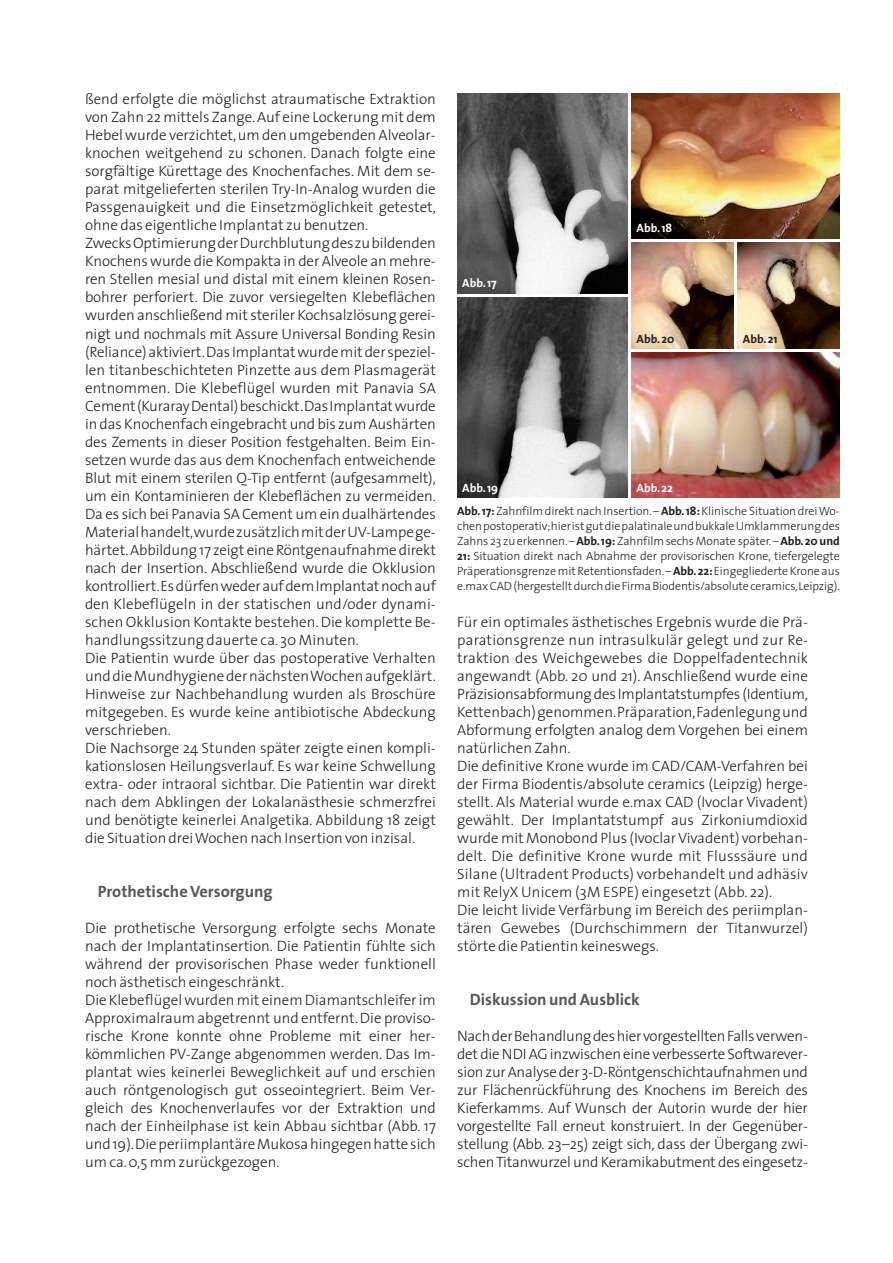
<style>
.page{position:relative;width:893px;height:1263px;background:#fff}
.page>*{position:absolute;margin:0;border:0;box-sizing:border-box;transform-origin:0 0}
.t1{font:700 16.5px "The Sans";color:#57585a}
.t2{font:300 15px/18px "The Sans";color:#231f20}
.t3{font:300 12px/15px "The Sans";letter-spacing:-.005em;color:#231f20;text-align:justify}
.t4{font:700 12px "The Sans";color:#fff}
.t5{font:700 12px "The Sans";color:#231f20}
.s1{font-weight:700}
</style>
<div class="page">
<img style="left:457px;top:94px;width:170px;height:199px">
<img style="left:457px;top:298px;width:170px;height:199px">
<img style="left:631px;top:353px;width:209px;height:144px">
<img style="left:631px;top:94px;width:209px;height:144px">
<img style="left:631px;top:242px;width:102px;height:107px">
<img style="left:738px;top:242px;width:102px;height:107px">
<p class="t2" style="left:85px;top:92px;width:352px">ßend erfolgte die möglichst atraumatische Extraktion von Zahn 22 mittels Zange.Auf eine Lockerung mit dem Hebel wurde verzichtet,um den umgebenden Alveolar&shy;knochen weitgehend zu schonen. Danach folgte eine sorgfältige Kürettage des Knochenfaches. Mit dem se&shy;parat mitgelieferten sterilen Try-In-Analog wurden die Passgenauigkeit und die Einsetzmöglichkeit getestet, ohne das eigentliche Implantat zu benutzen.<br>ZwecksOptimierungderDurchblutungdeszubildenden Knochens wurde die Kompakta in der Alveole an mehre&shy;ren Stellen mesial und distal mit einem kleinen Rosen&shy;bohrer perforiert. Die zuvor versiegelten Klebeflächen wurden anschließend mit steriler Kochsalzlösung gerei&shy;nigt und nochmals mit Assure Universal Bonding Resin (Reliance)aktiviert.Das Implantatwurdemitder speziel&shy;len titanbeschichteten Pinzette aus dem Plasmagerät entnommen. Die Klebeflügel wurden mit Panavia SA Cement(KurarayDental)beschickt.DasImplantatwurde in das Knochenfach eingebracht und bis zumAushärten des Zements in dieser Position festgehalten. Beim Ein&shy;setzen wurde das aus dem Knochenfach entweichende Blut mit einem sterilen Q-Tip entfernt (aufgesammelt), um ein Kontaminieren der Klebeflächen zu vermeiden.<br>Da es sich bei Panavia SA Cement um ein dualhärtendes Materialhandelt,wurdezusätzlichmitderUV-Lampege&shy;härtet.Abbildung 17 zeigt eine Röntgenaufnahme direkt nach der Insertion. Abschließend wurde die Okklusion kontrolliert.EsdürfenwederaufdemImplantatnochauf den Klebeflügeln in der statischen und/oder dynami&shy;schen Okklusion Kontakte bestehen.Die komplette Be&shy;handlungssitzung dauerte ca. 30 Minuten.<br>Die Patientin wurde über das postoperative Verhalten unddieMundhygienedernächstenWochenaufgeklärt.<br>Hinweise zur Nachbehandlung wurden als Broschüre mitgegeben. Es wurde keine antibiotische Abdeckung verschrieben.<br>Die Nachsorge 24 Stunden später zeigte einen kompli&shy;kationslosen Heilungsverlauf. Es war keine Schwellung extra- oder intraoral sichtbar. Die Patientin war direkt nach dem Abklingen der Lokalanästhesie schmerzfrei und benötigte keinerlei Analgetika. Abbildung 18 zeigt die Situation dreiWochen nach Insertion von inzisal.</p>
<p class="t1" style="left:98px;top:884px;width:176px">ProthetischeVersorgung</p>
<p class="t2" style="left:85px;top:920px;width:352px">Die prothetische Versorgung erfolgte sechs Monate nach der Implantatinsertion. Die Patientin fühlte sich während der provisorischen Phase weder funktionell noch ästhetisch eingeschränkt.<br>DieKlebeflügelwurdenmit einemDiamantschleiferim Approximalraum abgetrennt und entfernt.Die proviso&shy;rische Krone konnte ohne Probleme mit einer her&shy;kömmlichen PV-Zange abgenommen werden. Das Im&shy;plantat wies keinerlei Beweglichkeit auf und erschien auch röntgenologisch gut osseointegriert. Beim Ver&shy;gleich des Knochenverlaufes vor der Extraktion und nach der Einheilphase ist kein Abbau sichtbar (Abb. 17 und19).DieperiimplantäreMukosahingegenhattesich um ca.0,5 mm zurückgezogen.</p>
<p class="t4" style="left:462px;top:279px;width:36px">Abb.17</p>
<p class="t4" style="left:462px;top:483px;width:38px">Abb.19</p>
<p class="t4" style="left:637px;top:223px;width:37px">Abb.18</p>
<p class="t5" style="left:637px;top:334px;width:40px">Abb.20</p>
<p class="t5" style="left:743px;top:334px;width:36px">Abb.21</p>
<p class="t4" style="left:637px;top:483px;width:38px">Abb.22</p>
<p class="t3" style="left:457px;top:505px;width:384px"><span class="s1">Abb.17:</span>Zahnfilm direkt nach Insertion.–<span class="s1">Abb.18:</span>Klinische Situation dreiWo&shy;chenpostoperativ;hieristgutdiepalatinaleundbukkaleUmklammerungdes Zahns 23 zuerkennen.–<span class="s1">Abb.19:</span> ZahnfilmsechsMonate später.–<span class="s1">Abb.20und 21:</span> Situation direkt nach Abnahme der provisorischen Krone, tiefergelegte Präperationsgrenzemit Retentionsfaden.–<span class="s1">Abb.22:</span>EingegliederteKrone aus e.maxCAD(hergestelltdurchdieFirmaBiodentis/absoluteceramics,Leipzig).</p>
<p class="t2" style="left:457px;top:614px;width:352px">Für ein optimales ästhetisches Ergebnis wurde die Prä&shy;parationsgrenze nun intrasulkulär gelegt und zur Re&shy;traktion des Weichgewebes die Doppelfadentechnik angewandt (Abb. 20 und 21). Anschließend wurde eine Präzisionsabformungdes Implantatstumpfes (Identium, Kettenbach)genommen.Präparation,Fadenlegungund Abformung erfolgten analog dem Vorgehen bei einem natürlichen Zahn.<br>Die definitive Krone wurde im CAD/CAM-Verfahren bei der Firma Biodentis/absolute ceramics (Leipzig) herge&shy;stellt. Als Material wurde e.max CAD (Ivoclar Vivadent) gewählt. Der Implantatstumpf aus Zirkoniumdioxid wurde mit Monobond Plus (IvoclarVivadent) vorbehan&shy;delt. Die definitive Krone wurde mit Flusssäure und Silane (Ultradent Products) vorbehandelt und adhäsiv mit RelyX Unicem (3M ESPE) eingesetzt (Abb. 22).<br>Die leicht livide Verfärbung im Bereich des periimplan&shy;tären Gewebes (Durchschimmern der Titanwurzel) störte die Patientin keineswegs.</p>
<p class="t1" style="left:470px;top:992px;width:171px">Diskussion undAusblick</p>
<p class="t2" style="left:457px;top:1028px;width:352px;text-align:justify">NachderBehandlungdeshiervorgestelltenFallsverwen&shy;det dieNDIAGinzwischeneine verbesserte Softwarever&shy;sionzurAnalyseder 3-D-Röntgenschichtaufnahmenund zur Flächenrückführung des Knochens im Bereich des Kieferkamms. Auf Wunsch der Autorin wurde der hier vorgestellte Fall erneut konstruiert. In der Gegenüber&shy;stellung (Abb. 23–25) zeigt sich, dass der Übergang zwi&shy;schenTitanwurzel und Keramikabutment des eingesetz-</p>
</div>
